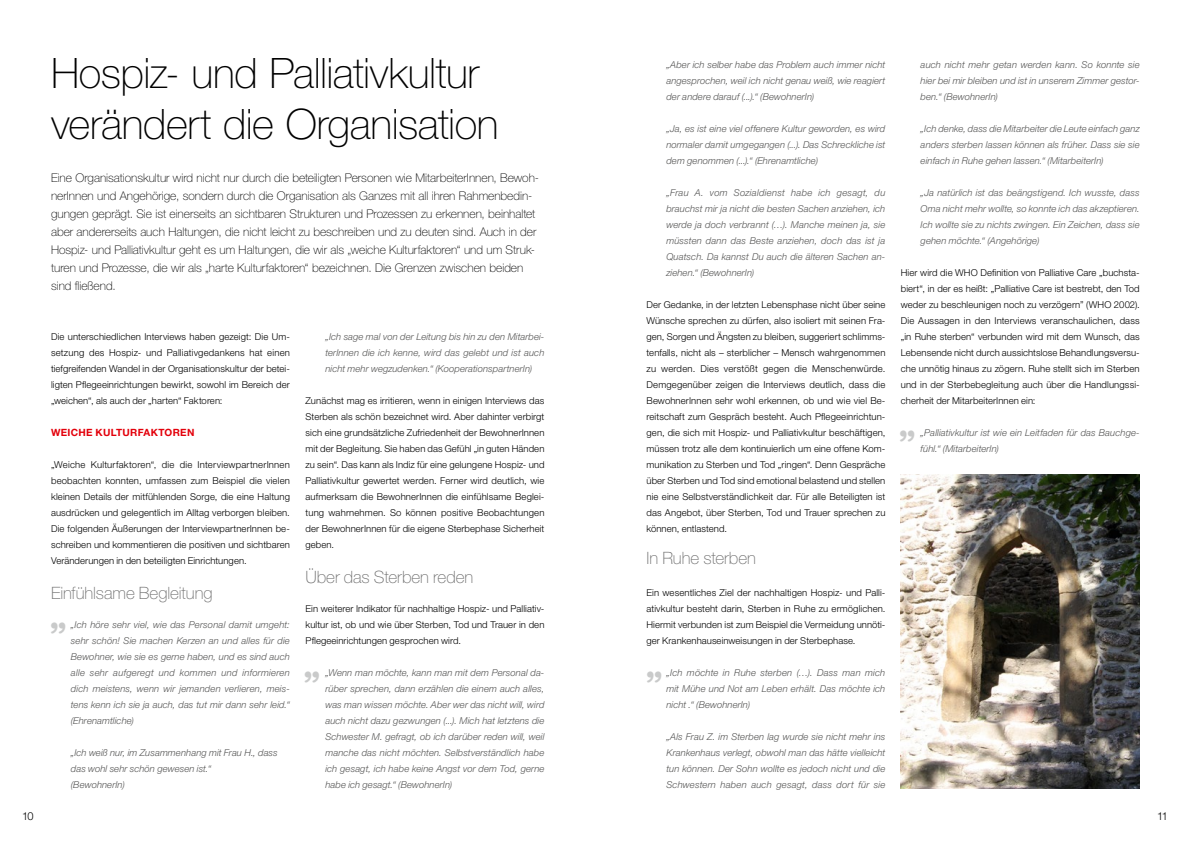
<style>
.page{position:relative;width:1191px;height:842px;background:#fff}
.page>*{position:absolute;margin:0;border:0;box-sizing:border-box;transform-origin:0 0}
.t1{font:100 42px/50.4px "Helvetica Neue";letter-spacing:-.01em;color:#000}
.t2{font:700 condensed 40px "Helvetica Rounded";color:#c9caca}
.t3{font:100 17px "Helvetica Neue";letter-spacing:-.005em;color:#6e6e6e}
.t4{font:100 12px/18px "Helvetica Neue";color:#000}
.t5{font:300 11px "Helvetica Neue";color:#000}
.t6{font:700 10px "Helvetica Neue";letter-spacing:.03em;color:#e3000b}
.t7{font:300 9.5px/16px "Helvetica Neue";letter-spacing:.01em;color:#000;text-align:justify}
.t8{font:italic 300 9.5px/16px "Helvetica Neue";letter-spacing:.01em;color:#565655;text-align:justify}
</style>
<div class="page">
<img style="left:900px;top:475px;width:239px;height:313px">
<h1 class="t1" style="left:51px;top:48px;width:449px">Hospiz- und Palliativkultur verändert die Organisation</h1>
<p class="t4" style="left:51px;top:169px;width:489px">Eine Organisationskultur wird nicht nur durch die beteiligten Personen wie MitarbeiterInnen, Bewoh&shy;nerInnen und Angehörige, sondern durch die Organisation als Ganzes mit all ihren Rahmenbedin&shy;gungen geprägt. Sie ist einerseits an sichtbaren Strukturen und Prozessen zu erkennen, beinhaltet aber andererseits auch Haltungen, die nicht leicht zu beschreiben und zu deuten sind. Auch in der Hospiz- und Palliativkultur geht es um Haltungen, die wir als „weiche Kulturfaktoren“ und um Struk&shy;turen und Prozesse, die wir als „harte Kulturfaktoren“ bezeichnen. Die Grenzen zwischen beiden sind fließend.</p>
<p class="t8" style="left:666px;top:56px;width:220px">„Aber ich selber habe das Problem auch immer nicht angesprochen, weil ich nicht genau weiß, wie reagiert der andere darauf (...).“ (BewohnerIn)</p>
<p class="t8" style="left:666px;top:120px;width:220px">„Ja, es ist eine viel offenere Kultur geworden, es wird normaler damit umgegangen (...). Das Schreckliche ist dem genommen (...).“ (Ehrenamtliche)</p>
<p class="t8" style="left:666px;top:184px;width:220px">„Frau A. vom Sozialdienst habe ich gesagt, du brauchst mir ja nicht die besten Sachen anziehen, ich werde ja doch verbrannt (…). Manche meinen ja, sie müssten dann das Beste anziehen, doch das ist ja Quatsch. Da kannst Du auch die älteren Sachen an&shy;ziehen.“ (BewohnerIn)</p>
<p class="t7" style="left:646px;top:296px;width:240px">Der Gedanke, in der letzten Lebensphase nicht über seine Wünsche sprechen zu dürfen, also isoliert mit seinen Fra&shy;gen, Sorgen und Ängsten zu bleiben, suggeriert schlimms&shy;tenfalls, nicht als – sterblicher – Mensch wahrgenommen zu werden. Dies verstößt gegen die Menschenwürde.<br>Demgegenüber zeigen die Interviews deutlich, dass die BewohnerInnen sehr wohl erkennen, ob und wie viel Be&shy;reitschaft zum Gespräch besteht. Auch Pflegeeinrichtun&shy;gen, die sich mit Hospiz- und Palliativkultur beschäftigen, müssen trotz alle dem kontinuierlich um eine offene Kom&shy;munikation zu Sterben und Tod „ringen“. Denn Gespräche über Sterben und Tod sind emotional belastend und stellen nie eine Selbstverständlichkeit dar. Für alle Beteiligten ist das Angebot, über Sterben, Tod und Trauer sprechen zu können, entlastend.</p>
<h3 class="t3" style="left:646px;top:548px;width:111px">In Ruhe sterben</h3>
<p class="t7" style="left:646px;top:584px;width:240px">Ein wesentliches Ziel der nachhaltigen Hospiz- und Palli&shy;ativkultur besteht darin, Sterben in Ruhe zu ermöglichen.<br>Hiermit verbunden ist zum Beispiel die Vermeidung unnöti&shy;ger Krankenhauseinweisungen in der Sterbephase.</p>
<p class="t8" style="left:666px;top:664px;width:220px">„Ich möchte in Ruhe sterben (…). Dass man mich mit Mühe und Not am Leben erhält. Das möchte ich nicht .“ (BewohnerIn)</p>
<p class="t8" style="left:666px;top:728px;width:220px">„Als Frau Z. im Sterben lag wurde sie nicht mehr ins Krankenhaus verlegt, obwohl man das hätte vielleicht tun können. Der Sohn wollte es jedoch nicht und die Schwestern haben auch gesagt, dass dort für sie</p>
<p class="t8" style="left:325px;top:328px;width:220px">„Ich sage mal von der Leitung bis hin zu den Mitarbei&shy;terInnen die ich kenne, wird das gelebt und ist auch nicht mehr wegzudenken.“ (KooperationspartnerIn)</p>
<p class="t7" style="left:305px;top:392px;width:240px">Zunächst mag es irritieren, wenn in einigen Interviews das Sterben als schön bezeichnet wird. Aber dahinter verbirgt sich eine grundsätzliche Zufriedenheit der BewohnerInnen mit der Begleitung. Sie haben das Gefühl „in guten Händen zu sein“. Das kann als Indiz für eine gelungene Hospiz- und Palliativkultur gewertet werden. Ferner wird deutlich, wie aufmerksam die BewohnerInnen die einfühlsame Beglei&shy;tung wahrnehmen. So können positive Beobachtungen der BewohnerInnen für die eigene Sterbephase Sicherheit geben.</p>
<h3 class="t3" style="left:305px;top:567px;width:169px">Über das Sterben reden</h3>
<p class="t7" style="left:305px;top:600px;width:240px">Ein weiterer Indikator für nachhaltige Hospiz- und Palliativ&shy;kultur ist, ob und wie über Sterben, Tod und Trauer in den Pflegeeinrichtungen gesprochen wird.</p>
<p class="t8" style="left:325px;top:664px;width:220px">„Wenn man möchte, kann man mit dem Personal da&shy;rüber sprechen, dann erzählen die einem auch alles, was man wissen möchte. Aber wer das nicht will, wird auch nicht dazu gezwungen (...). Mich hat letztens die Schwester M. gefragt, ob ich darüber reden will, weil manche das nicht möchten. Selbstverständlich habe ich gesagt, ich habe keine Angst vor dem Tod, gerne habe ich gesagt.“ (BewohnerIn)</p>
<p class="t7" style="left:51px;top:328px;width:240px">Die unterschiedlichen Interviews haben gezeigt: Die Um&shy;setzung des Hospiz- und Palliativgedankens hat einen tiefgreifenden Wandel in der Organisationskultur der betei&shy;ligten Pflegeeinrichtungen bewirkt, sowohl im Bereich der „weichen“, als auch der „harten“ Faktoren:</p>
<p class="t6" style="left:51px;top:426px;width:145px">WEICHE KULTURFAKTOREN</p>
<p class="t7" style="left:51px;top:456px;width:240px">„Weiche Kulturfaktoren“, die die InterviewpartnerInnen beobachten konnten, umfassen zum Beispiel die vielen kleinen Details der mitfühlenden Sorge, die eine Haltung ausdrücken und gelegentlich im Alltag verborgen bleiben.<br>Die folgenden Äußerungen der InterviewpartnerInnen be&shy;schreiben und kommentieren die positiven und sichtbaren Veränderungen in den beteiligten Einrichtungen.</p>
<h3 class="t3" style="left:51px;top:583px;width:163px">Einfühlsame Begleitung</h3>
<p class="t8" style="left:71px;top:616px;width:220px">„Ich höre sehr viel, wie das Personal damit umgeht: sehr schön! Sie machen Kerzen an und alles für die Bewohner, wie sie es gerne haben, und es sind auch alle sehr aufgeregt und kommen und informieren dich meistens, wenn wir jemanden verlieren, meis&shy;tens kenn ich sie ja auch, das tut mir dann sehr leid.“ (Ehrenamtliche)</p>
<p class="t8" style="left:71px;top:744px;width:208px;text-align:left">„Ich weiß nur, im Zusammenhang mit Frau H., dass das wohl sehr schön gewesen ist.“<br>(BewohnerIn)</p>
<h2 class="t2" style="left:50px;top:589px;width:19px">„</h2>
<h2 class="t2" style="left:303px;top:638px;width:19px">„</h2>
<h2 class="t2" style="left:646px;top:638px;width:19px">„</h2>
<p class="t8" style="left:920px;top:56px;width:220px">auch nicht mehr getan werden kann. So konnte sie hier bei mir bleiben und ist in unserem Zimmer gestor&shy;ben.“ (BewohnerIn)</p>
<p class="t8" style="left:920px;top:120px;width:220px">„Ich denke, dass die Mitarbeiter die Leute einfach ganz anders sterben lassen können als früher. Dass sie sie einfach in Ruhe gehen lassen.“ (MitarbeiterIn)</p>
<p class="t8" style="left:920px;top:184px;width:221px">„Ja natürlich ist das beängstigend. Ich wusste, dass Oma nicht mehr wollte, so konnte ich das akzeptieren.<br>Ich wollte sie zu nichts zwingen. Ein Zeichen, dass sie gehen möchte.“ (Angehörige)</p>
<p class="t7" style="left:900px;top:264px;width:240px">Hier wird die WHO Definition von Palliative Care „buchsta&shy;biert“, in der es heißt: „Palliative Care ist bestrebt, den Tod weder zu beschleunigen noch zu verzögern” (WHO 2002).<br>Die Aussagen in den Interviews veranschaulichen, dass „in Ruhe sterben“ verbunden wird mit dem Wunsch, das Lebensende nicht durch aussichtslose Behandlungsversu&shy;che unnötig hinaus zu zögern. Ruhe stellt sich im Sterben und in der Sterbebegleitung auch über die Handlungssi&shy;cherheit der MitarbeiterInnen ein:</p>
<p class="t8" style="left:920px;top:424px;width:220px">„Palliativkultur ist wie ein Leitfaden für das Bauchge&shy;fühl.“ (MitarbeiterIn)</p>
<h2 class="t2" style="left:899px;top:398px;width:19px">„</h2>
<p class="t5" style="left:22px;top:809px;width:13px">10</p>
<p class="t5" style="left:1157px;top:809px;width:12px">11</p>
</div>
